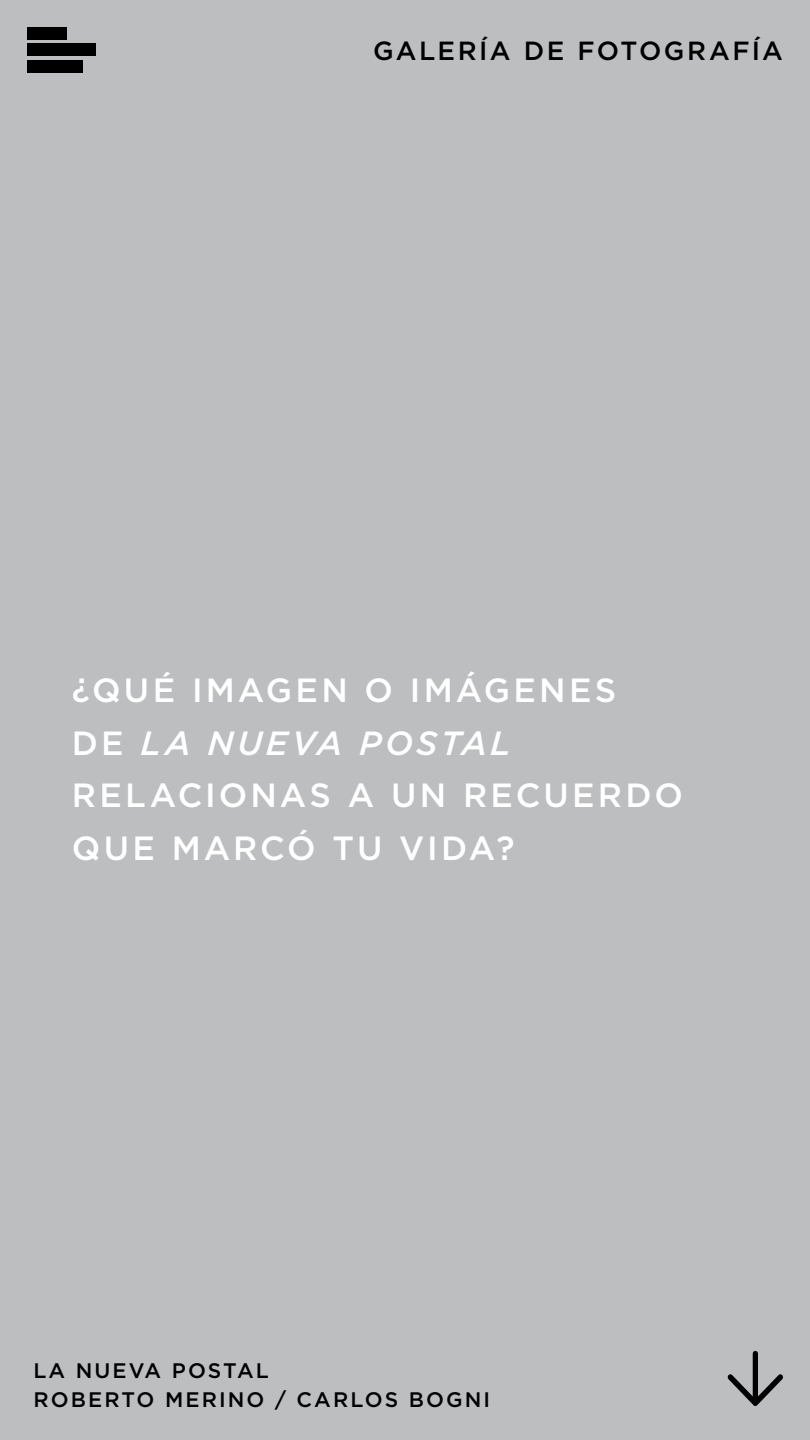
<style>
.page{position:relative;width:810px;height:1440px;background:#bcbec0}
.page>*{position:absolute;margin:0;border:0;box-sizing:border-box;transform-origin:0 0}
.t1{font:500 33.53px/52.5px "Gotham";letter-spacing:.095em;color:#fff}
.t2{font:500 26.25px "Gotham";letter-spacing:.09em;color:#000}
.t3{font:500 21px/29.2px "Gotham";letter-spacing:.1em;color:#000}
.s1{font-style:italic}
</style>
<div class="page">
<div style="left:27px;top:27px;width:39px;height:12px;background:#000"></div>
<div style="left:27px;top:44px;width:68px;height:12px;background:#000"></div>
<div style="left:27px;top:60px;width:55px;height:13px;background:#000"></div>
<svg style="left:727px;top:1351px;width:56px;height:55px"></svg>
<p class="t2" style="left:373px;top:33px;width:411px">GALERÍA DE FOTOGRAFÍA</p>
<p class="t1" style="left:72px;top:664px;width:613px">¿QUÉ IMAGEN O IMÁGENES<br>DE <span class="s1">LA NUEVA POSTAL<br></span>RELACIONAS A UN RECUERDO<br>QUE MARCÓ TU VIDA?</p>
<p class="t3" style="left:33px;top:1356px;width:458px">LA NUEVA POSTAL<br>ROBERTO MERINO / CARLOS BOGNI</p>
</div>
